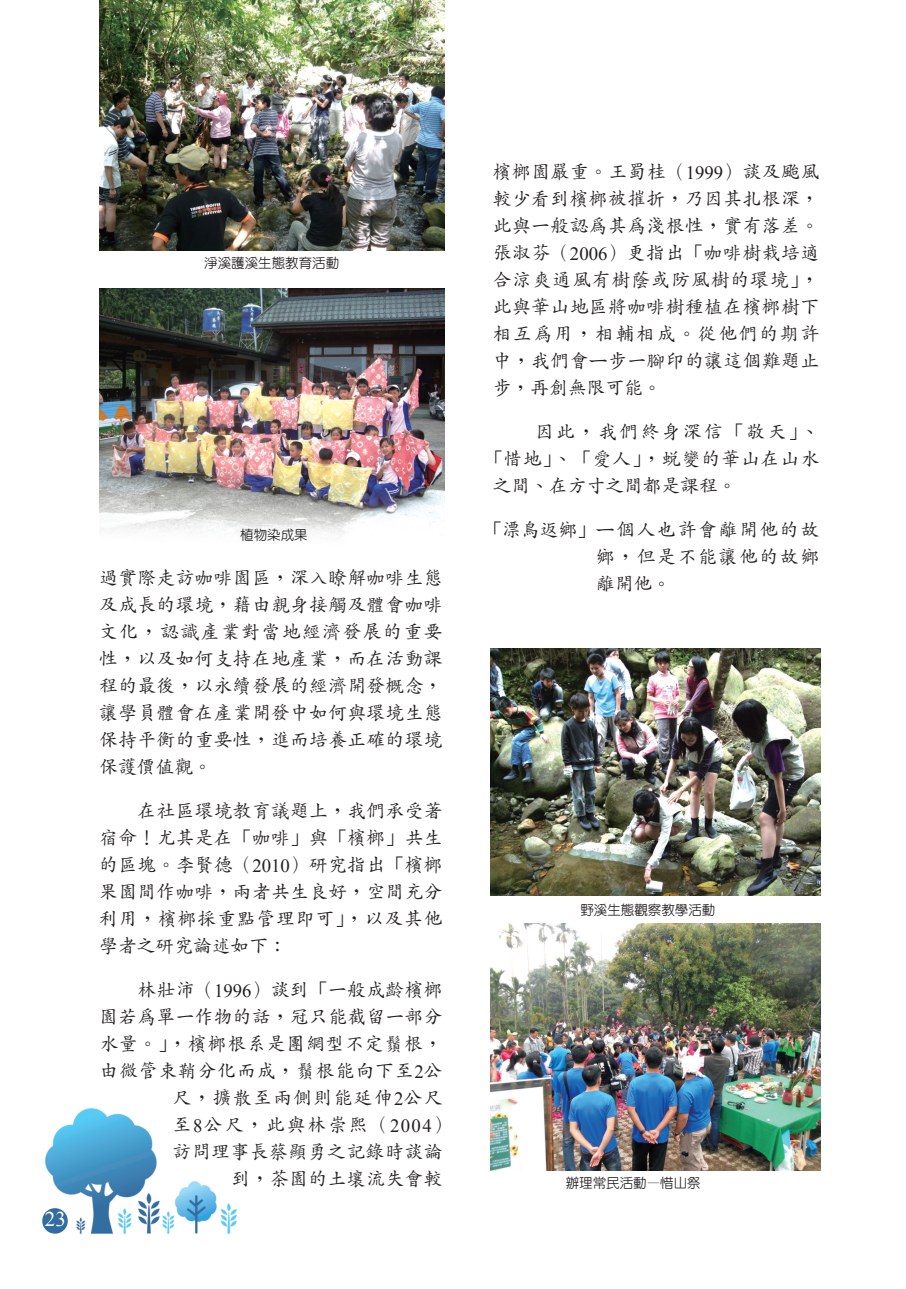
<style>
.page{position:relative;width:906px;height:1289px;background:#fff}
.page>*{position:absolute;margin:0;border:0;box-sizing:border-box;transform-origin:0 0}
.t1{font:21px "Times New Roman";color:#fff}
.t2{font:500 18.75px/27px "Zen Kai";letter-spacing:.025em;color:#231f20;text-align:justify}
.t3{font:500 18.75px/27px "Zen Kai";letter-spacing:.09em;color:#231f20;text-align:right}
.t4{font:500 18.75px "Zen Kai";letter-spacing:.055em;color:#231f20}
.t5{font:500 18.75px "Zen Kai";letter-spacing:.045em;color:#231f20}
.t6{font:500 18.75px "Zen Kai";letter-spacing:.05em;color:#231f20}
.t7{font:500 18.75px "Zen Kai";letter-spacing:.125em;color:#231f20}
.t8{font:500 18.75px "Zen Kai";letter-spacing:.075em;color:#231f20}
.t9{font:500 18.75px "Zen Kai";color:#231f20}
.t10{font:500 13.5px "Yen Round";color:#231f20}
.s1{font-family:"Times New Roman";font-weight:400}
</style>
<div class="page">
<img style="left:42px;top:1108px;width:195px;height:126px">
<img style="left:99px;top:288px;width:345px;height:247px">
<img style="left:99px;top:0;width:345px;height:251px">
<img style="left:491px;top:649px;width:329px;height:246px">
<img style="left:491px;top:923px;width:329px;height:247px">
<div style="left:42px;top:1208px;width:26px;height:25px;background:#326ca0;border-radius:50%"></div>
<p class="t1" style="left:45px;top:1207px;width:22px">23</p>
<p class="t10" style="left:204px;top:256px;width:136px">淨溪護溪生態教育活動</p>
<p class="t10" style="left:240px;top:528px;width:69px">植物染成果</p>
<p class="t2" style="left:493px;top:159px;width:328px">檳榔園嚴重。王蜀桂（<span class="s1">1999</span>）談及颱風較少看到檳榔被摧折，乃因其扎根深，此與一般認為其為淺根性，實有落差。張淑芬（<span class="s1">2006</span>）更指出「咖啡樹栽培適合涼爽通風有樹蔭或防風樹的環境」，此與華山地區將咖啡樹種植在檳榔樹下相互為用，相輔相成。從他們的期許中，我們會ㄧ步一腳印的讓這個難題止步，再創無限可能。</p>
<p class="t7" style="left:535px;top:422px;width:285px">因此，我們終身深信「敬天」、</p>
<p class="t4" style="left:484px;top:449px;width:336px">「惜地」、「愛人」，蛻變的華山在山水</p>
<p class="t9" style="left:493px;top:476px;width:245px">之間、在方寸之間都是課程。</p>
<p class="t3" style="left:483px;top:517px;width:337px">「漂鳥返鄉」ㄧ個人也許會離開他的故鄉，但是不能讓他的故鄉</p>
<p class="t2" style="left:99px;top:565px;width:345px">過實際走訪咖啡園區，深入瞭解咖啡生態</p>
<p class="t2" style="left:596px;top:571px;width:76px">離開他。</p>
<p class="t2" style="left:99px;top:592px;width:345px">及成長的環境，藉由親身接觸及體會咖啡文化，認識產業對當地經濟發展的重要性，以及如何支持在地產業，而在活動課程的最後，以永續發展的經濟開發概念，讓學員體會在產業開發中如何與環境生態保持平衡的重要性，進而培養正確的環境保護價值觀。</p>
<p class="t2" style="left:99px;top:798px;width:345px;text-indent:38px">在社區環境教育議題上，我們承受著宿命！尤其是在「咖啡」與「檳榔」共生的區塊。李賢德（<span class="s1">2010</span>）研究指出「檳榔果園間作咖啡，兩者共生良好，空間充分利用，檳榔採重點管理即可」，以及其他學者之研究論述如下：</p>
<p class="t2" style="left:138px;top:977px;width:306px">林壯沛（<span class="s1">1996</span>）談到「一般成齡檳榔</p>
<p class="t2" style="left:99px;top:1004px;width:345px">園若為單一作物的話，冠只能截留一部分</p>
<p class="t5" style="left:99px;top:1034px;width:345px">水量。」，檳榔根系是團網型不定鬚根，</p>
<p class="t6" style="left:99px;top:1061px;width:345px">由微管束鞘分化而成，鬚根能向下至<span class="s1">2</span>公</p>
<p class="t8" style="left:172px;top:1088px;width:271px">尺，擴散至兩側則能延伸<span class="s1">2</span>公尺</p>
<p class="t2" style="left:172px;top:1112px;width:281px">至<span class="s1">8</span>公尺，此與林崇熙（<span class="s1">2004</span>）</p>
<p class="t2" style="left:172px;top:1139px;width:271px">訪問理事長蔡顯勇之記錄時談論</p>
<p class="t2" style="left:231px;top:1166px;width:213px">到，茶園的土壤流失會較</p>
<p class="t10" style="left:580px;top:903px;width:137px">野溪生態觀察教學活動</p>
<p class="t10" style="left:566px;top:1175px;width:136px">辦理常民活動—惜山祭</p>
</div>
